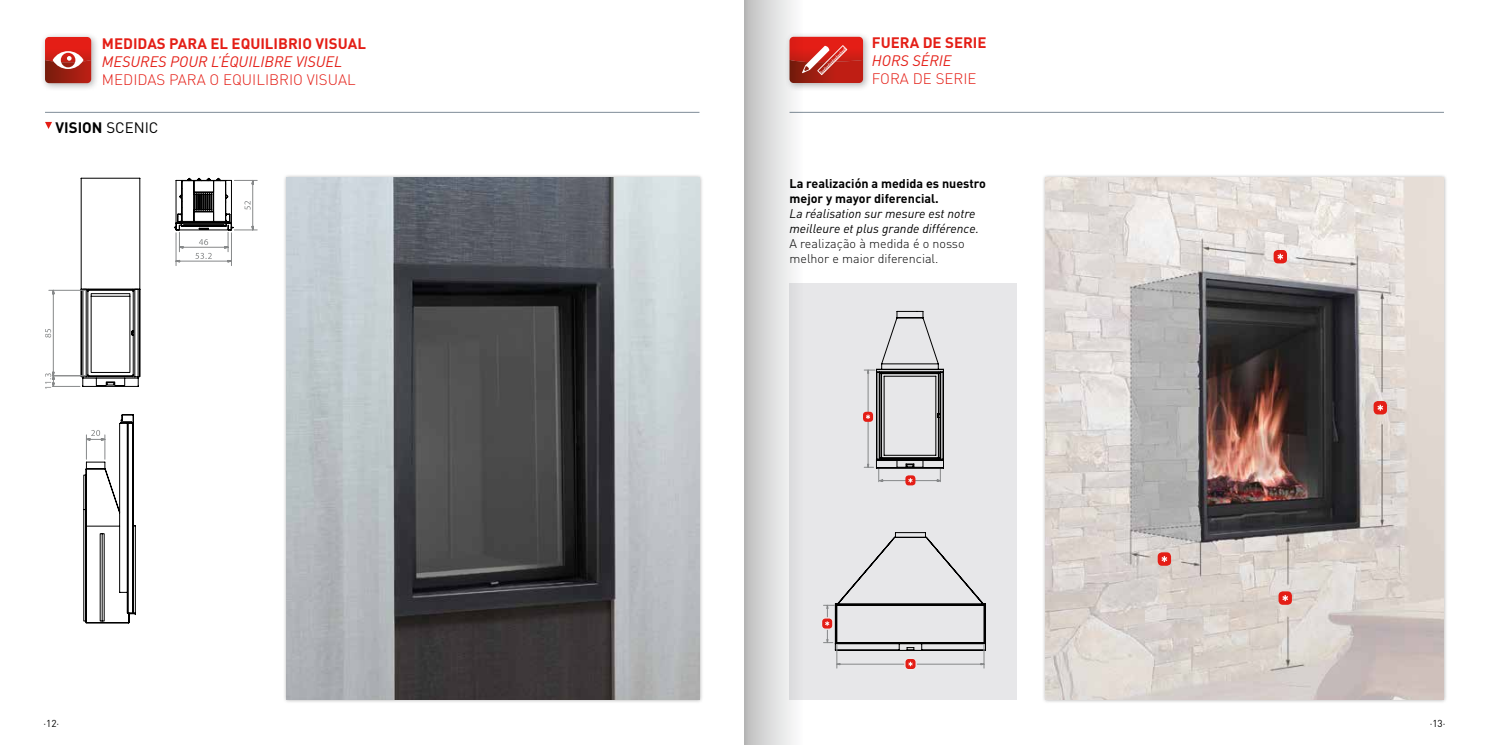
<style>
.page{position:relative;width:1489px;height:745px;background:#fff}
.page>*{position:absolute;margin:0;border:0;box-sizing:border-box;transform-origin:0 0}
.t1{font:700 15px "DIN";color:#e41e16}
.t2{font:300 15px "DIN";color:#e41e16}
.t3{font:italic 15px "DIN";color:#e41e16}
.t4{font:700 15px "DIN";color:#000}
.t5{font:italic 12.5px/15px "DIN";color:#000}
.t6{font:700 12.5px/15px "DIN";color:#000}
.t7{font:300 12.5px/15px "DIN";color:#000}
.t8{font:10px "DIN";color:#000}
.s1{font-weight:400}
</style>
<div class="page">
<div style="left:784px;top:32px;width:87px;height:60px;background:#000;opacity:.3"></div>
<div style="left:789px;top:283px;width:228px;height:416px;background:#e7e7e9"></div>
<div style="left:1041px;top:174px;width:406px;height:529px;background:#000;opacity:.3"></div>
<img style="left:1045px;top:178px;width:398px;height:521px">
<div style="left:283px;top:174px;width:420px;height:529px;background:#000;opacity:.3"></div>
<img style="left:287px;top:178px;width:412px;height:521px">
<svg style="left:45px;top:178px;width:95px;height:210px"></svg>
<svg style="left:83px;top:414px;width:53px;height:209px"></svg>
<svg style="left:174px;top:177px;width:83px;height:89px"></svg>
<svg style="left:45px;top:122px;width:7px;height:7px"></svg>
<hr style="left:45px;top:112px;width:654px;height:1px;background:#7f8d98">
<div style="left:1278px;top:591px;width:13px;height:13px;background:#e41e16;border-radius:4px"></div>
<svg style="left:1282px;top:595px;width:5px;height:5px"></svg>
<div style="left:1157px;top:552px;width:13px;height:13px;background:#e41e16;border-radius:4px"></div>
<svg style="left:1161px;top:556px;width:6px;height:5px"></svg>
<div style="left:1373px;top:401px;width:13px;height:13px;background:#e41e16;border-radius:4px"></div>
<svg style="left:1377px;top:404px;width:5px;height:6px"></svg>
<div style="left:1273px;top:250px;width:13px;height:13px;background:#e41e16;border-radius:4px"></div>
<svg style="left:1277px;top:253px;width:6px;height:6px"></svg>
<div style="left:40px;top:32px;width:60px;height:60px;background:#000;opacity:.3"></div>
<svg style="left:45px;top:37px;width:46px;height:46px;background:#c4382f"></svg>
<svg style="left:803px;top:37px;width:60px;height:46px;background:#ce372f"></svg>
<hr style="left:789px;top:112px;width:654px;height:1px;background:#7f8d98">
<div style="left:905px;top:475px;width:10px;height:10px;background:#e41e16;border-radius:3px"></div>
<svg style="left:864px;top:311px;width:79px;height:171px"></svg>
<div style="left:820px;top:617px;width:13px;height:12px;border:1px solid #ececed;border-radius:4px"></div>
<div style="left:904px;top:657px;width:12px;height:12px;border:1px solid #ececed;border-radius:4px"></div>
<svg style="left:823px;top:532px;width:163px;height:136px"></svg>
<svg style="left:744px;top:0;width:59px;height:744px"></svg>
<p class="t1" style="left:102px;top:34px;width:265px">MEDIDAS PARA EL EQUILIBRIO VISUAL</p>
<p class="t3" style="left:102px;top:52px;width:242px">MESURES POUR L’ÉQUILIBRE VISUEL</p>
<p class="t2" style="left:102px;top:70px;width:255px">MEDIDAS PARA O EQUILIBRIO VISUAL</p>
<p class="t4" style="left:56px;top:117px;width:104px">VISION <span class="s1">SCENIC</span></p>
<p class="t1" style="left:871px;top:33px;width:116px">FUERA DE SERIE</p>
<p class="t3" style="left:871px;top:52px;width:81px">HORS SÉRIE</p>
<p class="t2" style="left:871px;top:70px;width:106px">FORA DE SERIE</p>
<p class="t6" style="left:789px;top:176px;width:198px">La realización a medida es nuestro mejor y mayor diferencial.</p>
<p class="t5" style="left:789px;top:206px;width:191px">La réalisation sur mesure est notre meilleure et plus grande différence.</p>
<p class="t7" style="left:789px;top:236px;width:177px">A realização à medida é o nosso melhor e maior diferencial.</p>
<p class="t8" style="left:43px;top:716px;width:17px">·12·</p>
<p class="t8" style="left:1429px;top:716px;width:17px">·13·</p>
</div>
